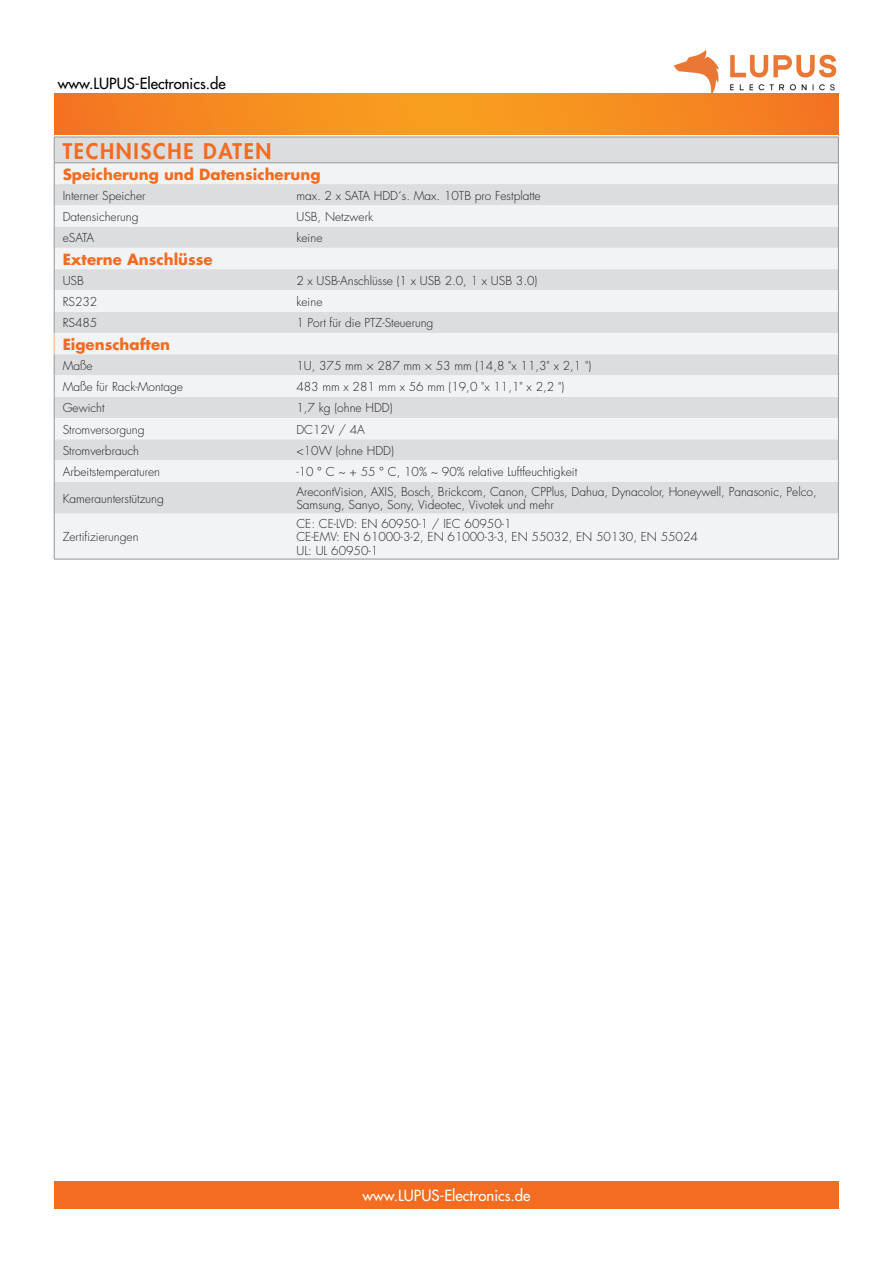
<style>
.page{position:relative;width:893px;height:1263px;background:#fff}
.page>*{position:absolute;margin:0;border:0;box-sizing:border-box;transform-origin:0 0}
.t1{font:800 21px "Futura Std";letter-spacing:.08em;color:#f36c21}
.t2{font:700 15px "Futura Std";color:#f36c21}
.t3{font:500 15px "Futura Std";color:#fff}
.t4{font:500 15px "Futura Std";color:#000}
.t5{font:300 12px/13.5px "Futura Std";color:#231f20}
</style>
<div class="page">
<img style="left:673px;top:50px;width:164px;height:43px">
<div style="left:54px;top:1181px;width:785px;height:28px;background:#f36c21"></div>
<svg style="left:54px;top:93px;width:785px;height:42px;background:#f58b20"></svg>
<div style="left:55px;top:138px;width:783px;height:25px;background:#dcdddf"></div>
<svg style="left:55px;top:164px;width:783px;height:395px;fill:#f2f3f4"></svg>
<hr style="left:54px;top:482px;width:1px;height:32px;background:#939598">
<hr style="left:838px;top:482px;width:1px;height:32px;background:#939598">
<hr style="left:54px;top:514px;width:1px;height:45px;background:#939598">
<hr style="left:838px;top:514px;width:1px;height:45px;background:#939598">
<hr style="left:54px;top:137px;width:234px;height:1px;background:#939598">
<svg style="left:54px;top:137px;width:1px;height:345px"></svg>
<hr style="left:288px;top:137px;width:551px;height:1px;background:#939598">
<svg style="left:838px;top:137px;width:1px;height:345px"></svg>
<hr style="left:54px;top:163px;width:234px;height:1px;background:#939598">
<hr style="left:288px;top:163px;width:551px;height:1px;background:#939598">
<hr style="left:54px;top:559px;width:234px;height:1px;background:#919396">
<hr style="left:288px;top:559px;width:551px;height:1px;background:#919396">
<p class="t4" style="left:58px;top:75px;width:170px">www.LUPUS-Electronics.de</p>
<h1 class="t1" style="left:63px;top:139px;width:210px">TECHNISCHE DATEN</h1>
<p class="t2" style="left:63px;top:167px;width:259px">Speicherung und Datensicherung</p>
<p class="t5" style="left:63px;top:189px;width:84px">Interner Speicher</p>
<p class="t5" style="left:296px;top:189px;width:246px">max. 2 x SATA HDD´s. Max. 10TB pro Festplatte</p>
<p class="t5" style="left:63px;top:210px;width:77px">Datensicherung</p>
<p class="t5" style="left:296px;top:210px;width:78px">USB, Netzwerk</p>
<p class="t5" style="left:63px;top:231px;width:33px">eSATA</p>
<p class="t5" style="left:296px;top:231px;width:28px">keine</p>
<p class="t2" style="left:63px;top:252px;width:151px">Externe Anschlüsse</p>
<p class="t5" style="left:63px;top:274px;width:23px">USB</p>
<p class="t5" style="left:296px;top:274px;width:242px">2 x USB-Anschlüsse (1 x USB 2.0, 1 x USB 3.0)</p>
<p class="t5" style="left:63px;top:295px;width:36px">RS232</p>
<p class="t5" style="left:296px;top:295px;width:28px">keine</p>
<p class="t5" style="left:63px;top:316px;width:36px">RS485</p>
<p class="t5" style="left:296px;top:316px;width:138px">1 Port für die PTZ-Steuerung</p>
<p class="t2" style="left:63px;top:337px;width:109px">Eigenschaften</p>
<p class="t5" style="left:63px;top:359px;width:32px">Maße</p>
<p class="t5" style="left:296px;top:359px;width:296px">1U, 375 mm × 287 mm × 53 mm (14,8 "x 11,3" x 2,1 ")</p>
<p class="t5" style="left:63px;top:380px;width:122px">Maße für Rack-Montage</p>
<p class="t5" style="left:296px;top:380px;width:269px">483 mm x 281 mm x 56 mm (19,0 "x 11,1" x 2,2 ")</p>
<p class="t5" style="left:63px;top:402px;width:43px">Gewicht</p>
<p class="t5" style="left:296px;top:402px;width:98px">1,7 kg (ohne HDD)</p>
<p class="t5" style="left:63px;top:423px;width:83px">Stromversorgung</p>
<p class="t5" style="left:296px;top:423px;width:70px">DC12V / 4A</p>
<p class="t5" style="left:63px;top:444px;width:78px">Stromverbrauch</p>
<p class="t5" style="left:296px;top:444px;width:99px">&lt;10W (ohne HDD)</p>
<p class="t5" style="left:63px;top:465px;width:99px">Arbeitstemperaturen</p>
<p class="t5" style="left:296px;top:465px;width:282px">-10 ° C ~ + 55 ° C, 10% ~ 90% relative Luftfeuchtigkeit</p>
<p class="t5" style="left:63px;top:492px;width:103px">Kameraunterstützung</p>
<p class="t5" style="left:296px;top:485px;width:522px">ArecontVision, AXIS, Bosch, Brickcom, Canon, CPPlus, Dahua, Dynacolor, Honeywell, Panasonic, Pelco,<br>Samsung, Sanyo, Sony, Videotec, Vivotek und mehr</p>
<p class="t5" style="left:63px;top:531px;width:77px">Zertifizierungen</p>
<p class="t5" style="left:296px;top:517px;width:403px">CE: CE-LVD: EN 60950-1 / IEC 60950-1<br>CE-EMV: EN 61000-3-2, EN 61000-3-3, EN 55032, EN 50130, EN 55024<br>UL: UL 60950-1</p>
<p class="t3" style="left:362px;top:1188px;width:170px">www.LUPUS-Electronics.de</p>
</div>
